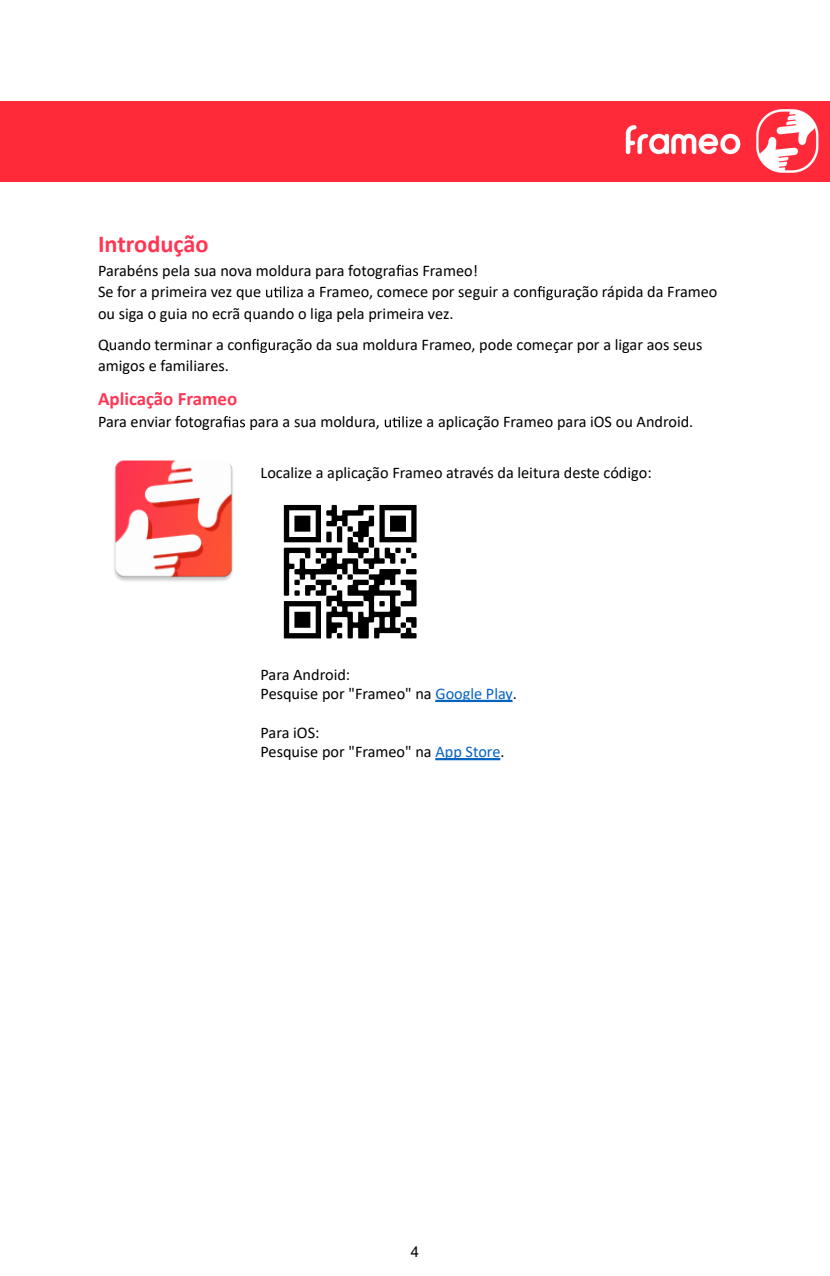
<style>
.page{position:relative;width:830px;height:1276px;background:#fff}
.page>*{position:absolute;margin:0;border:0;box-sizing:border-box;transform-origin:0 0}
.t1{font:700 24.3px "Calibri";color:#ff3653}
.t2{font:700 18.9px "Calibri";color:#ff3653}
.t3{font:16.2px/19.3px "Calibri";color:#000}
.t4{font:14.85px "Arial";color:#000}
.s1{color:#0563c1}
</style>
<div class="page">
<svg style="left:396px;top:265px;width:22px;height:11px"></svg>
<svg style="left:266px;top:286px;width:29px;height:11px"></svg>
<svg style="left:537px;top:286px;width:30px;height:14px"></svg>
<svg style="left:251px;top:339px;width:30px;height:14px"></svg>
<svg style="left:223px;top:416px;width:22px;height:11px"></svg>
<svg style="left:384px;top:416px;width:30px;height:11px"></svg>
<hr style="left:435px;top:700px;width:77px;height:2px;background:#0563c1">
<hr style="left:435px;top:758px;width:65px;height:2px;background:#0563c1">
<img style="left:114px;top:460px;width:119px;height:121px">
<img style="left:283px;top:504px;width:134px;height:135px">
<div style="left:0;top:102px;width:829px;height:79px;background:#ff2a39"></div>
<h1 class="t1" style="left:98px;top:227px;width:112px">Introdução</h1>
<p class="t3" style="left:98px;top:260px;width:299px">Parabéns pela sua nova moldura para fotogra</p>
<p class="t3" style="left:422px;top:260px;width:57px">Frameo!</p>
<p class="t3" style="left:98px;top:282px;width:164px">Se for a primeira vez que</p>
<p class="t3" style="left:296px;top:282px;width:242px">a a Frameo, comece por seguir a con</p>
<p class="t3" style="left:567px;top:282px;width:152px">ação rápida da Frameo</p>
<p class="t3" style="left:98px;top:297px;width:357px;line-height:31.5px">ou siga o guia no ecrã quando o liga pela primeira vez.<br>Quando terminar a con</p>
<p class="t3" style="left:281px;top:334px;width:422px">ação da sua moldura Frameo, pode começar por a ligar aos seus</p>
<p class="t3" style="left:98px;top:356px;width:132px">amigos e familiares.</p>
<p class="t2" style="left:98px;top:386px;width:141px">Aplicação Frameo</p>
<p class="t3" style="left:98px;top:412px;width:126px">Para enviar fotogra</p>
<p class="t3" style="left:249px;top:412px;width:132px">para a sua moldura,</p>
<p class="t3" style="left:414px;top:412px;width:280px">e a aplicação Frameo para iOS ou Android.</p>
<p class="t3" style="left:260px;top:462px;width:392px">Localize a aplicação Frameo através da leitura deste código:</p>
<p class="t3" style="left:260px;top:664px;width:258px">Para Android:<br>Pesquise por "Frameo" na <span class="s1">Google Play</span>.</p>
<p class="t3" style="left:260px;top:722px;width:245px">Para iOS:<br>Pesquise por "Frameo" na <span class="s1">App Store</span>.</p>
<p class="t4" style="left:410px;top:1241px;width:10px">4</p>
</div>
